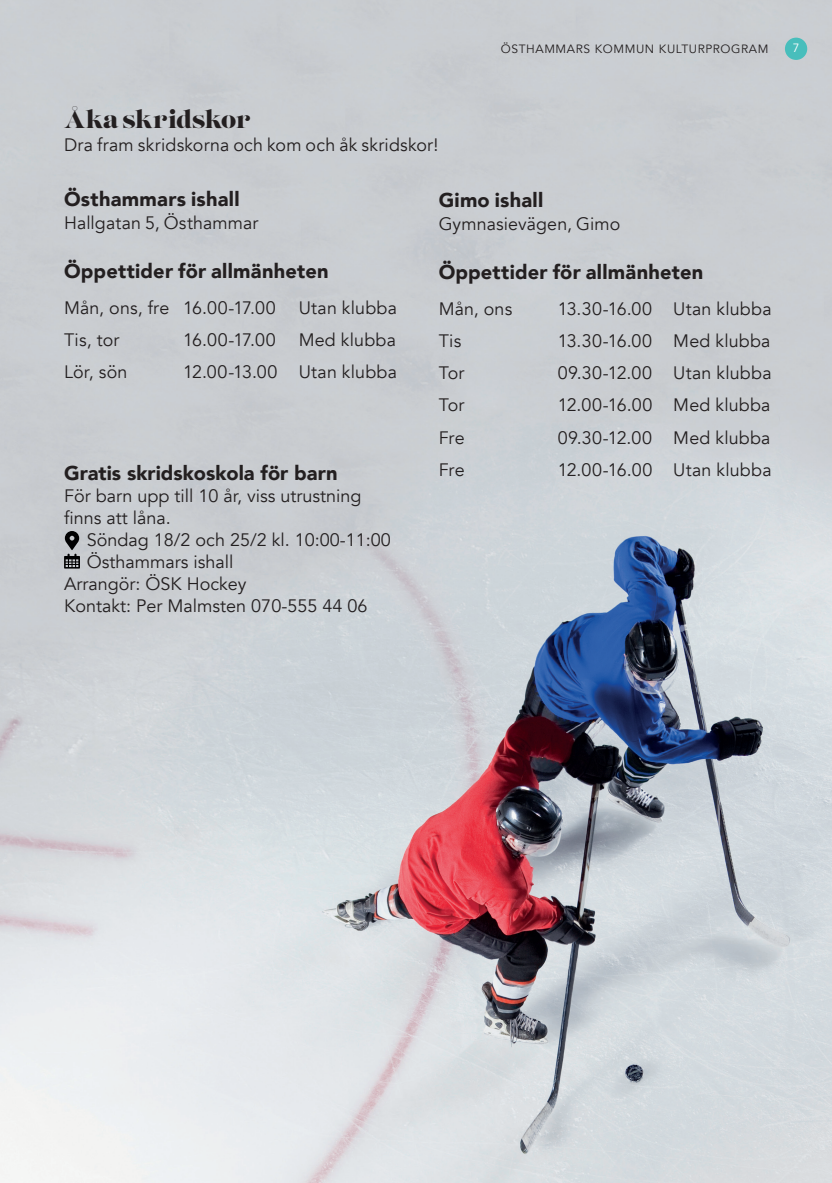
<style>
.page{position:relative;width:832px;height:1183px;background:#fff}
.page>*{position:absolute;margin:0;border:0;box-sizing:border-box;transform-origin:0 0}
.t1{font:24px "Lust";letter-spacing:-.015em;color:#231f20}
.t2{font:900 20px "Avenir";letter-spacing:.01em;color:#231f20}
.t3{font:18px/22px "Avenir";letter-spacing:.01em;color:#231f20}
.t4{font:12px "Avenir";letter-spacing:.05em;color:#231f20}
.t5{font:12px "Avenir";color:#fff}
</style>
<div class="page">
<img style="left:0;top:0;width:831px;height:1183px">
<div style="left:784px;top:38px;width:22px;height:22px;background:#48bebc;border-radius:50%"></div>
<svg style="left:64px;top:531px;width:16px;height:37px"></svg>
<p class="t4" style="left:500px;top:42px;width:269px">ÖSTHAMMARS KOMMUN KULTURPROGRAM</p>
<p class="t5" style="left:792px;top:41px;width:8px">7</p>
<h1 class="t1" style="left:64px;top:105px;width:188px">Åka skridskor</h1>
<p class="t3" style="left:64px;top:134px;width:375px">Dra fram skridskorna och kom och åk skridskor!</p>
<p class="t2" style="left:64px;top:182px;width:177px">Östhammars ishall</p>
<p class="t3" style="left:64px;top:212px;width:196px">Hallgatan 5, Östhammar</p>
<p class="t2" style="left:64px;top:254px;width:266px">Öppettider för allmänheten</p>
<p class="t3" style="left:64px;top:297px;width:213px">Mån, ons, fre 16.00-17.00</p>
<p class="t3" style="left:298px;top:297px;width:100px">Utan klubba</p>
<p class="t3" style="left:64px;top:329px;width:57px">Tis, tor</p>
<p class="t3" style="left:183px;top:329px;width:94px">16.00-17.00</p>
<p class="t3" style="left:298px;top:329px;width:99px">Med klubba</p>
<p class="t3" style="left:64px;top:361px;width:65px">Lör, sön</p>
<p class="t3" style="left:183px;top:361px;width:215px">12.00-13.00 Utan klubba</p>
<p class="t2" style="left:438px;top:183px;width:106px">Gimo ishall</p>
<p class="t3" style="left:438px;top:213px;width:183px">Gymnasievägen, Gimo</p>
<p class="t2" style="left:438px;top:255px;width:266px">Öppettider för allmänheten</p>
<p class="t3" style="left:438px;top:298px;width:75px">Mån, ons</p>
<p class="t3" style="left:557px;top:298px;width:215px">13.30-16.00 Utan klubba</p>
<p class="t3" style="left:438px;top:330px;width:24px">Tis</p>
<p class="t3" style="left:557px;top:330px;width:214px">13.30-16.00 Med klubba</p>
<p class="t3" style="left:438px;top:362px;width:27px">Tor</p>
<p class="t3" style="left:557px;top:362px;width:215px">09.30-12.00 Utan klubba</p>
<p class="t3" style="left:438px;top:394px;width:27px">Tor</p>
<p class="t3" style="left:557px;top:394px;width:214px">12.00-16.00 Med klubba</p>
<p class="t3" style="left:438px;top:427px;width:27px">Fre</p>
<p class="t3" style="left:557px;top:427px;width:214px">09.30-12.00 Med klubba</p>
<p class="t3" style="left:438px;top:459px;width:27px">Fre</p>
<p class="t3" style="left:557px;top:459px;width:215px">12.00-16.00 Utan klubba</p>
<p class="t2" style="left:64px;top:455px;width:275px">Gratis skridskoskola för barn</p>
<p class="t3" style="left:64px;top:485px;width:299px">För barn upp till 10 år, viss utrustning finns att låna.</p>
<p class="t3" style="left:87px;top:529px;width:305px">Söndag 18/2 och 25/2 kl. 10:00-11:00</p>
<p class="t3" style="left:87px;top:551px;width:148px">Östhammars ishall</p>
<p class="t3" style="left:64px;top:573px;width:184px">Arrangör: ÖSK Hockey</p>
<p class="t3" style="left:64px;top:595px;width:305px">Kontakt: Per Malmsten 070-555 44 06</p>
</div>
